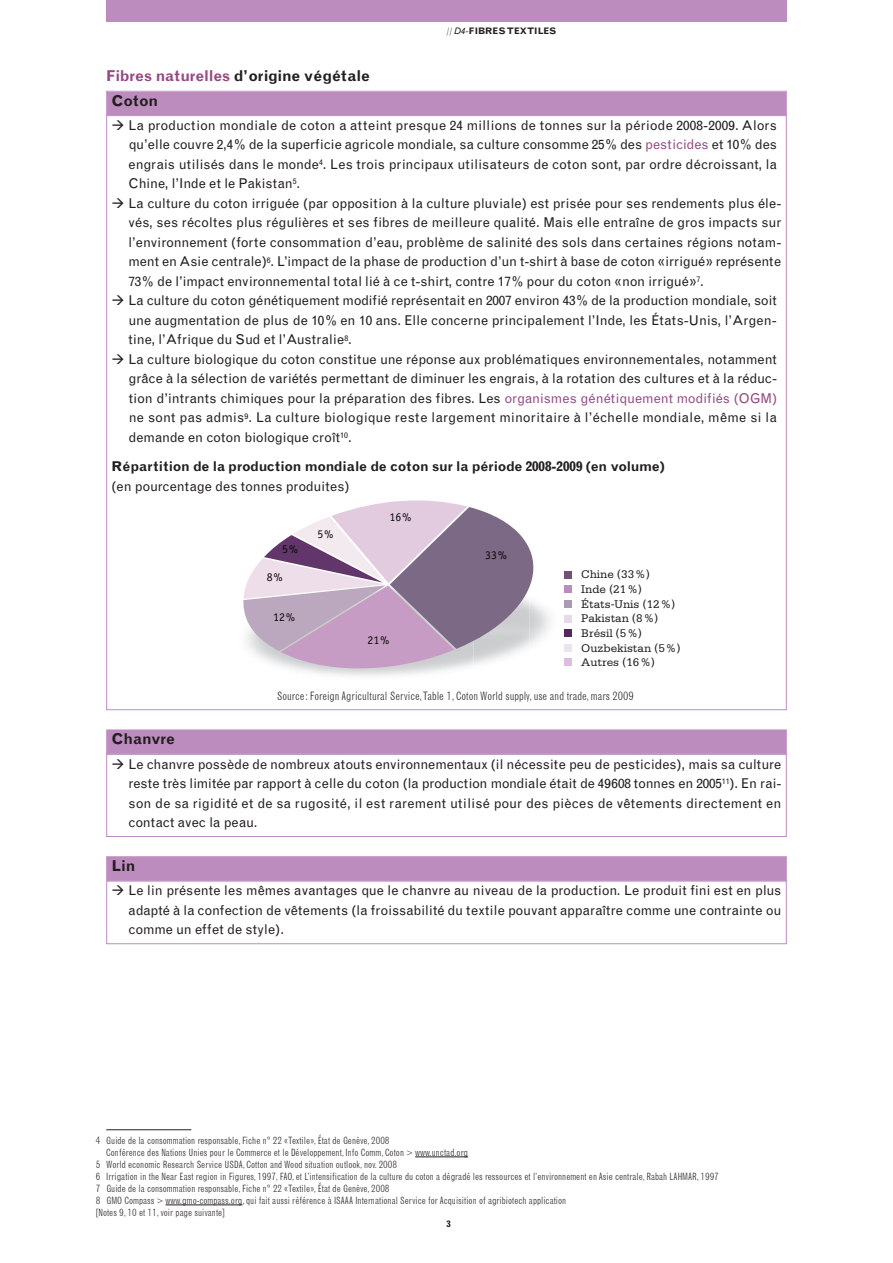
<style>
.page{position:relative;width:893px;height:1263px;background:#fff}
.page>*{position:absolute;margin:0;border:0;box-sizing:border-box;transform-origin:0 0}
.t1{font:700 15px/24.3px "Grotesque";color:#231f20}
.t2{font:13.5px/19.5px "Grotesque";color:#231f20;text-align:justify}
.t3{font:700 13.5px "Grotesque";letter-spacing:-.005em;color:#231f20}
.t4{font:11.7px/14.5px "Serifa";color:#231f20}
.t5{font:11.7px "Officina Serif";color:#0a0707}
.t6{font:300 condensed 11.25px "Grotesque";color:#231f20}
.t7{font:300 condensed 9.75px "Grotesque";color:#231f20}
.t8{font:700 9px "Grotesque";color:#231f20}
.s1{font-weight:300}
.s2{font-weight:400;font-style:italic}
.s3{color:#964a84}
</style>
<div class="page">
<svg style="left:243px;top:500px;width:297px;height:174px"></svg>
<div style="left:564px;top:585px;width:8px;height:8px;background:#bd8cbf"></div>
<div style="left:564px;top:659px;width:8px;height:7px;background:#d9c1dd"></div>
<div style="left:564px;top:644px;width:8px;height:7px;background:#eee4f0"></div>
<div style="left:564px;top:629px;width:8px;height:8px;background:#532760"></div>
<div style="left:564px;top:615px;width:8px;height:7px;background:#e7d8ea"></div>
<div style="left:564px;top:600px;width:8px;height:8px;background:#ac99b2"></div>
<div style="left:564px;top:571px;width:8px;height:7px;background:#705273"></div>
<div style="left:107px;top:92px;width:679px;height:23px;background:#bd8cbf"></div>
<div style="left:106px;top:91px;width:681px;height:24px;border:1px solid #bd8cbf"></div>
<div style="left:107px;top:730px;width:679px;height:23px;background:#bd8cbf"></div>
<div style="left:106px;top:730px;width:681px;height:24px;border:1px solid #bd8cbf"></div>
<div style="left:106px;top:754px;width:681px;height:83px;border:1px solid #bd8cbf"></div>
<div style="left:107px;top:857px;width:679px;height:23px;background:#bd8cbf"></div>
<div style="left:106px;top:856px;width:681px;height:25px;border:1px solid #bd8cbf"></div>
<div style="left:106px;top:881px;width:681px;height:63px;border:1px solid #bd8cbf"></div>
<div style="left:106px;top:0;width:681px;height:21px;background:#bd8cbf"></div>
<hr style="left:106px;top:1129px;width:85px;height:1px;background:#231f20">
<hr style="left:415px;top:1156px;width:53px;height:1px;background:#231f20">
<hr style="left:165px;top:1204px;width:77px;height:1px;background:#231f20">
<p class="t8" style="left:446px;top:28px;width:112px"><span class="s1">//</span> <span class="s2">D4-</span>FIBRES TEXTILES</p>
<p class="t1" style="left:112px;top:65px;width:260px;text-indent:-5px"><span class="s3">Fibres naturelles</span> d’origine végétale<br>Coton</p>
<p class="t2" style="left:128px;top:117px;width:654px;text-align:left">La production mondiale de coton a atteint presque 24 millions de tonnes sur la période 2008-2009. Alors qu’elle couvre 2,4% de la superficie agricole mondiale, sa culture consomme 25% des <span class="s3">pesticides</span> et 10% des engrais utilisés dans le monde<sup>4</sup>. Les trois principaux utilisateurs de coton sont, par ordre décroissant, la Chine, l’Inde et le Pakistan<sup>5</sup>.<br>La culture du coton irriguée (par opposition à la culture pluviale) est prisée pour ses rendements plus éle&shy;vés, ses récoltes plus régulières et ses fibres de meilleure qualité. Mais elle entraîne de gros impacts sur l’environnement (forte consommation d’eau, problème de salinité des sols dans certaines régions notam&shy;ment en Asie centrale)<sup>6</sup>. L’impact de la phase de production d’un t-shirt à base de coton «irrigué» représente 73% de l’impact environnemental total lié à ce t-shirt, contre 17% pour du coton «non irrigué»<sup>7</sup>.<br>La culture du coton génétiquement modifié représentait en 2007 environ 43% de la production mondiale, soit une augmentation de plus de 10% en 10 ans. Elle concerne principalement l’Inde, les États-Unis, l’Argen&shy;tine, l’Afrique du Sud et l’Australie<sup>8</sup>.<br>La culture biologique du coton constitue une réponse aux problématiques environnementales, notamment grâce à la sélection de variétés permettant de diminuer les engrais, à la rotation des cultures et à la réduc&shy;tion d’intrants chimiques pour la préparation des fibres. Les <span class="s3">organismes génétiquement modifiés (OGM) </span>ne sont pas admis<sup>9</sup>. La culture biologique reste largement minoritaire à l’échelle mondiale, même si la demande en coton biologique croît<sup>10</sup>.</p>
<p class="t3" style="left:112px;top:461px;width:555px">Répartition de la production mondiale de coton sur la période 2008-2009 (en volume)</p>
<p class="t2" style="left:112px;top:477px;width:240px">(en pourcentage des tonnes produites)</p>
<p class="t5" style="left:282px;top:542px;width:17px">5%</p>
<p class="t5" style="left:267px;top:570px;width:17px">8%</p>
<p class="t5" style="left:273px;top:610px;width:23px">12%</p>
<p class="t5" style="left:318px;top:527px;width:17px">5%</p>
<p class="t5" style="left:390px;top:510px;width:23px">16%</p>
<p class="t5" style="left:367px;top:633px;width:23px">21%</p>
<p class="t5" style="left:485px;top:548px;width:23px">33%</p>
<p class="t4" style="left:581px;top:568px;width:101px">Chine (33%)<br>Inde (21%)<br>États-Unis (12%)<br>Pakistan (8%)<br>Brésil (5%)<br>Ouzbekistan (5%)<br>Autres (16%)</p>
<p class="t6" style="left:277px;top:692px;width:358px">Source: Foreign Agricultural Service, Table 1, Coton World supply, use and trade, mars 2009</p>
<p class="t1" style="left:112px;top:728px;width:65px">Chanvre</p>
<p class="t2" style="left:128px;top:755px;width:654px">Le chanvre possède de nombreux atouts environnementaux (il nécessite peu de pesticides), mais sa culture reste très limitée par rapport à celle du coton (la production mondiale était de 49608 tonnes en 2005<sup>11</sup>). En rai&shy;son de sa rigidité et de sa rugosité, il est rarement utilisé pour des pièces de vêtements directement en contact avec la peau.</p>
<p class="t1" style="left:112px;top:855px;width:25px">Lin</p>
<p class="t2" style="left:129px;top:882px;width:654px">Le lin présente les mêmes avantages que le chanvre au niveau de la production. Le produit fini est en plus adapté à la confection de vêtements (la froissabilité du textile pouvant apparaître comme une contrainte ou comme un effet de style).</p>
<p class="t7" style="left:96px;top:1136px;width:295px">4 Guide de la consommation responsable, Fiche n° 22 «Textile», État de Genève, 2008</p>
<p class="t7" style="left:106px;top:1148px;width:363px">Conférence des Nations Unies pour le Commerce et le Développement, Info Comm, Coton &gt; www.unctad.org</p>
<p class="t7" style="left:96px;top:1160px;width:303px">5 World economic Research Service USDA, Cotton and Wood situation outlook, nov. 2008</p>
<p class="t7" style="left:96px;top:1172px;width:625px">6 Irrigation in the Near East region in Figures, 1997, FAO, et L’intensification de la culture du coton a dégradé les ressources et l’environnement en Asie centrale, Rabah LAHMAR, 1997</p>
<p class="t7" style="left:96px;top:1184px;width:295px">7 Guide de la consommation responsable, Fiche n° 22 «Textile», État de Genève, 2008</p>
<p class="t7" style="left:96px;top:1196px;width:472px">8 GMO Compass &gt; www.gmo-compass.org, qui fait aussi référence à ISAAA International Service for Acquisition of agribiotech application</p>
<p class="t7" style="left:96px;top:1208px;width:131px">[Notes 9, 10 et 11, voir page suivante]</p>
<p class="t8" style="left:446px;top:1220px;width:6px">3</p>
</div>
